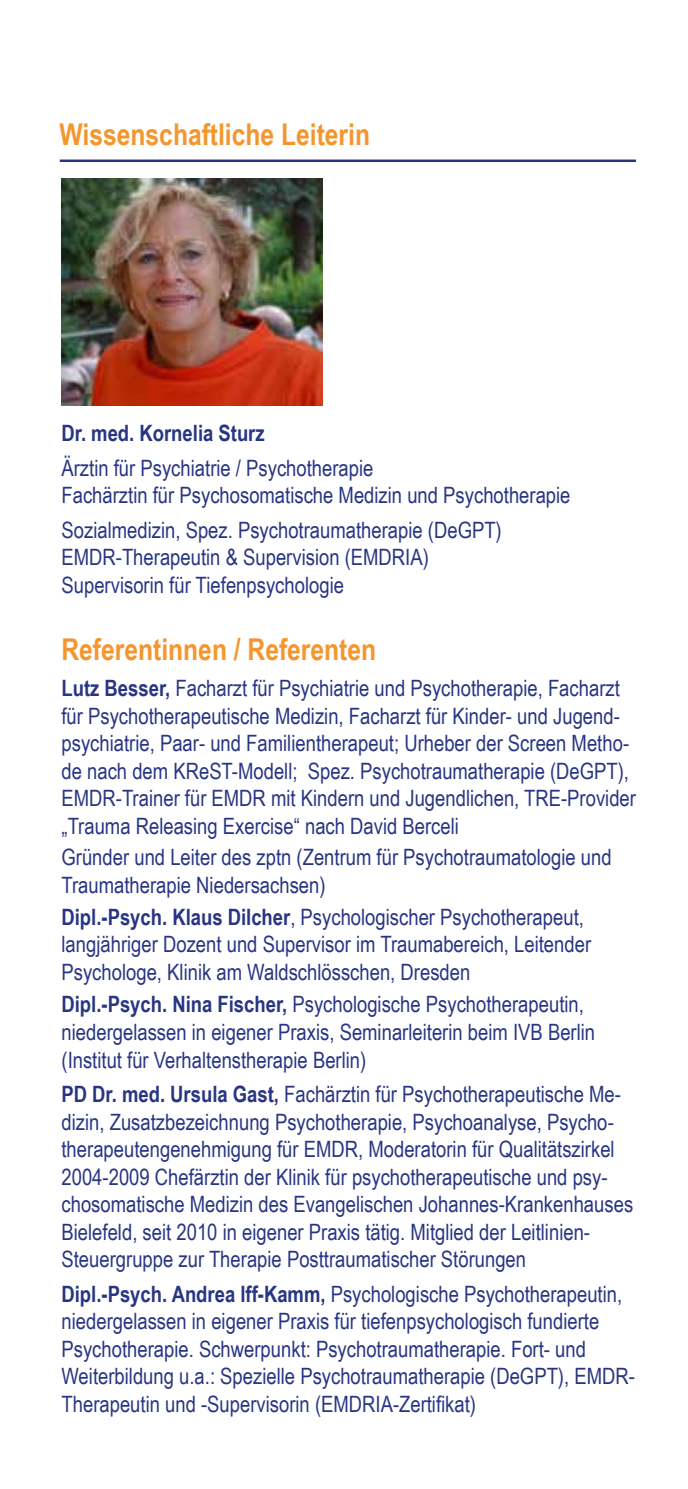
<style>
.page{position:relative;width:688px;height:1489px;background:#fff}
.page>*{position:absolute;margin:0;border:0;box-sizing:border-box;transform-origin:0 0}
.t1{font:700 30px "Arial Narrow";color:#f4962d}
.t2{font:22.5px/27.5px "Arial Narrow";color:#283583}
.t3{font:700 22.5px "Arial Narrow";color:#283583}
.s1{font-weight:700}
</style>
<div class="page">
<hr style="left:60px;top:159px;width:575px;height:3px;background:#283583">
<img style="left:61px;top:178px;width:261px;height:227px">
<h1 class="t1" style="left:60px;top:112px;width:312px">Wissenschaftliche Leiterin</h1>
<p class="t3" style="left:61px;top:416px;width:205px">Dr. med. Kornelia Sturz</p>
<p class="t2" style="left:61px;top:453px;width:510px">Ärztin für Psychiatrie / Psychotherapie<br>Fachärztin für Psychosomatische Medizin und Psychotherapie</p>
<p class="t2" style="left:61px;top:515px;width:441px">Sozialmedizin, Spez. Psychotraumatherapie (DeGPT)<br>EMDR-Therapeutin &amp; Supervision (EMDRIA)<br>Supervisorin für Tiefenpsychologie</p>
<h1 class="t1" style="left:61px;top:627px;width:316px">Referentinnen / Referenten</h1>
<p class="t2" style="left:61px;top:673px;width:576px"><span class="s1">Lutz Besser,</span> Facharzt für Psychiatrie und Psychotherapie, Facharzt für Psychotherapeutische Medizin, Facharzt für Kinder- und Jugend&shy;psychiatrie, Paar- und Familientherapeut; Urheber der Screen Metho&shy;de nach dem KReST-Modell; Spez. Psychotraumatherapie (DeGPT), EMDR-Trainer für EMDR mit Kindern und Jugendlichen, TRE-Provider „Trauma Releasing Exercise“ nach David Berceli</p>
<p class="t2" style="left:61px;top:842px;width:551px">Gründer und Leiter des zptn (Zentrum für Psychotraumatologie und<br>Traumatherapie Niedersachsen)</p>
<p class="t2" style="left:61px;top:902px;width:531px"><span class="s1">Dipl.-Psych. Klaus Dilcher</span>, Psychologischer Psychotherapeut, langjähriger Dozent und Supervisor im Traumabereich, Leitender<br>Psychologe, Klinik am Waldschlösschen, Dresden</p>
<p class="t2" style="left:61px;top:989px;width:535px"><span class="s1">Dipl.-Psych. Nina Fischer,</span> Psychologische Psychotherapeutin, niedergelassen in eigener Praxis, Seminarleiterin beim IVB Berlin (Institut für Verhaltenstherapie Berlin)</p>
<p class="t2" style="left:61px;top:1079px;width:573px"><span class="s1">PD Dr. med. Ursula Gast,</span> Fachärztin für Psychotherapeutische Me&shy;dizin, Zusatzbezeichnung Psychotherapie, Psychoanalyse, Psycho&shy;therapeutengenehmigung für EMDR, Moderatorin für Qualitätszirkel 2004-2009 Chefärztin der Klinik für psychotherapeutische und psy&shy;chosomatische Medizin des Evangelischen Johannes-Krankenhauses Bielefeld, seit 2010 in eigener Praxis tätig. Mitglied der Leitlinien-Steuergruppe zur Therapie Posttraumatischer Störungen</p>
<p class="t2" style="left:61px;top:1279px;width:574px"><span class="s1">Dipl.-Psych. Andrea Iff-Kamm,</span> Psychologische Psychotherapeutin, niedergelassen in eigener Praxis für tiefenpsychologisch fundierte Psychotherapie. Schwerpunkt: Psychotraumatherapie. Fort- und Weiterbildung u.a.: Spezielle Psychotraumatherapie (DeGPT), EMDR-Therapeutin und -Supervisorin (EMDRIA-Zertifikat)</p>
</div>
